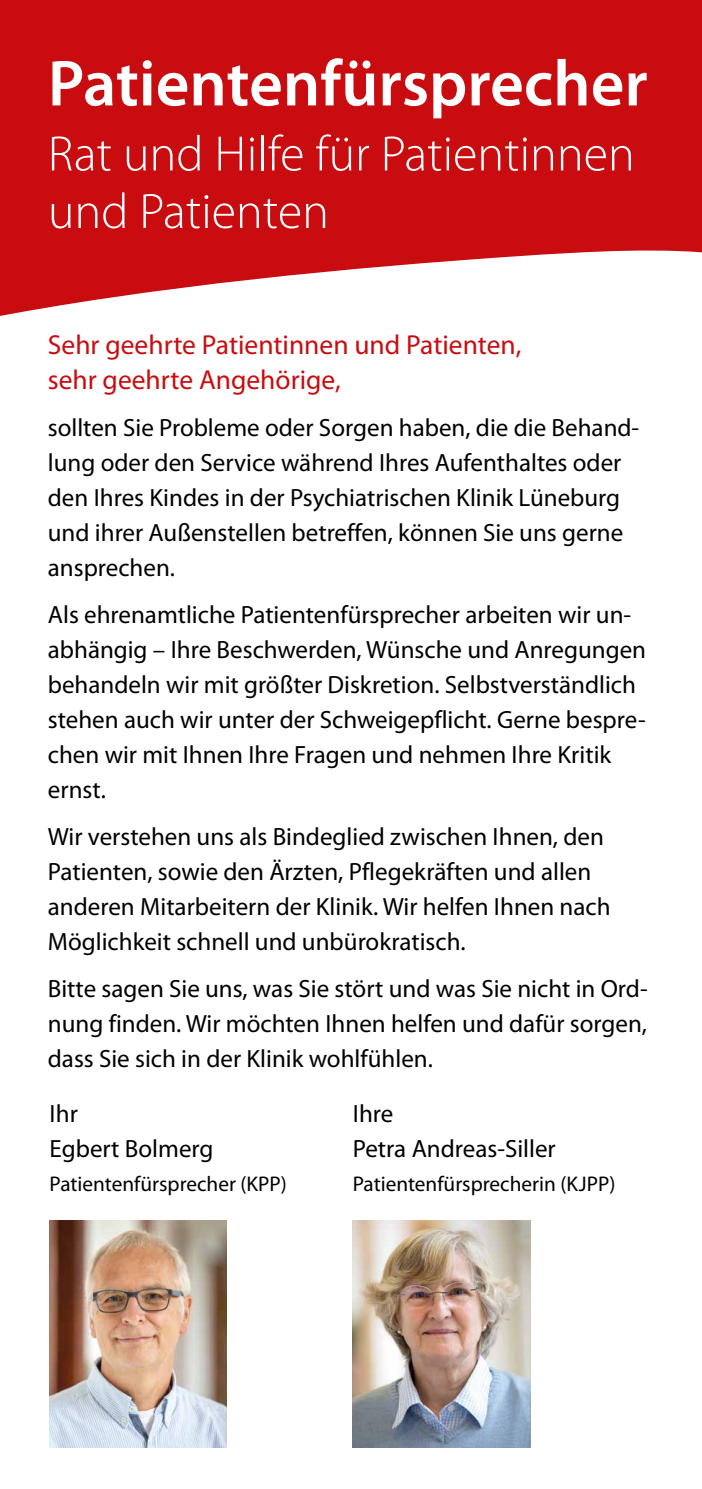
<style>
.page{position:relative;width:702px;height:1489px;background:#fff}
.page>*{position:absolute;margin:0;border:0;box-sizing:border-box;transform-origin:0 0}
.t1{font:600 65.5px "Myriad Pro";color:#fff}
.t2{font:300 50px/57.5px "Myriad Pro";color:#fff}
.t3{font:27.5px/35px "Myriad Pro";color:#c90c0f}
.t4{font:25px/35px "Myriad Pro";color:#000}
.t5{font:21.25px "Myriad Pro";color:#000}
</style>
<div class="page">
<div style="left:0;top:0;width:702px;height:422px;background:#c90c0f"></div>
<svg style="left:0;top:250px;width:702px;height:172px;background:#f7dddd"></svg>
<img style="left:50px;top:1220px;width:177px;height:227px">
<img style="left:353px;top:1220px;width:177px;height:227px">
<h1 class="t1" style="left:48px;top:42px;width:601px">Patientenfürsprecher</h1>
<h2 class="t2" style="left:48px;top:126px;width:588px">Rat und Hilfe für Patientinnen und Patienten</h2>
<p class="t3" style="left:48px;top:327px;width:475px">Sehr geehrte Patientinnen und Patienten, sehr geehrte Angehörige,</p>
<p class="t4" style="left:48px;top:409px;width:593px">sollten Sie Probleme oder Sorgen haben, die die Behand&shy;lung oder den Service während Ihres Aufenthaltes oder den Ihres Kindes in der Psychiatrischen Klinik Lüneburg und ihrer Außenstellen betreffen, können Sie uns gerne ansprechen.</p>
<p class="t4" style="left:48px;top:597px;width:599px">Als ehrenamtliche Patientenfürsprecher arbeiten wir un&shy;abhängig – Ihre Beschwerden, Wünsche und Anregungen behandeln wir mit größter Diskretion. Selbstverständlich stehen auch wir unter der Schweigepflicht. Gerne bespre&shy;chen wir mit Ihnen Ihre Fragen und nehmen Ihre Kritik ernst.</p>
<p class="t4" style="left:48px;top:819px;width:564px">Wir verstehen uns als Bindeglied zwischen Ihnen, den Patienten, sowie den Ärzten, Pflegekräften und allen anderen Mitarbeitern der Klinik. Wir helfen Ihnen nach Möglichkeit schnell und unbürokratisch.</p>
<p class="t4" style="left:48px;top:971px;width:601px;text-align:justify">Bitte sagen Sie uns, was Sie stört und was Sie nicht in Ord&shy;nung finden. Wir möchten Ihnen helfen und dafür sorgen, dass Sie sich in der Klinik wohlfühlen.</p>
<p class="t4" style="left:50px;top:1095px;width:165px">Ihr<br>Egbert Bolmerg</p>
<p class="t5" style="left:50px;top:1170px;width:238px">Patientenfürsprecher (KPP)</p>
<p class="t4" style="left:353px;top:1095px;width:204px">Ihre<br>Petra Andreas-Siller</p>
<p class="t5" style="left:353px;top:1170px;width:264px">Patientenfürsprecherin (KJPP)</p>
</div>
